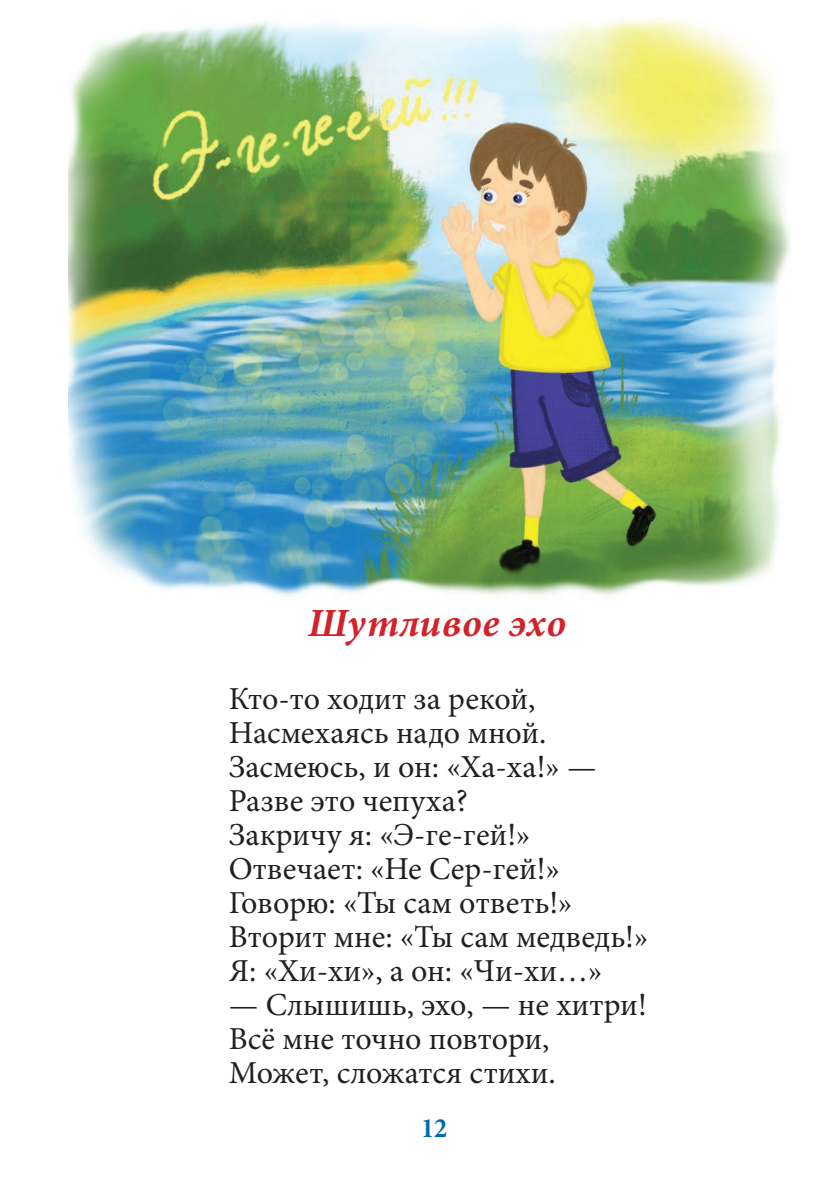
<style>
.page{position:relative;width:840px;height:1191px;background:#fff}
.page>*{position:absolute;margin:0;border:0;box-sizing:border-box;transform-origin:0 0}
.Подзаголовок_1{font:italic 700 40px "Minion Pro";letter-spacing:.015em;color:#d1232a}
.стихи{font:32px "Minion Pro";color:#231f20}
.t1{font:700 condensed 28px "Minion Pro";color:#006cb3}
</style>
<div class="page">
<img style="left:68px;top:17px;width:722px;height:579px">
<p class="Подзаголовок_1" style="left:307px;top:595px;width:260px">Шутливое эхо</p>
<p class="стихи" style="left:229px;top:677px;width:308px">Кто-то ходит за рекой,</p>
<p class="стихи" style="left:229px;top:711px;width:319px">Насмехаясь надо мной.</p>
<p class="стихи" style="left:229px;top:745px;width:369px">Засмеюсь, и он: «Ха-ха!» —</p>
<p class="стихи" style="left:229px;top:779px;width:240px">Разве это чепуха?</p>
<p class="стихи" style="left:229px;top:813px;width:303px">Закричу я: «Э-ге-гей!»</p>
<p class="стихи" style="left:229px;top:847px;width:332px">Отвечает: «Не Сер-гей!»</p>
<p class="стихи" style="left:229px;top:881px;width:345px">Говорю: «Ты сам ответь!»</p>
<p class="стихи" style="left:229px;top:915px;width:421px">Вторит мне: «Ты сам медведь!»</p>
<p class="стихи" style="left:229px;top:949px;width:375px">Я: «Хи-хи», а он: «Чи-хи…»</p>
<p class="стихи" style="left:229px;top:983px;width:419px">— Слышишь, эхо, — не хитри!</p>
<p class="стихи" style="left:229px;top:1017px;width:322px">Всё мне точно повтори,</p>
<p class="стихи" style="left:229px;top:1051px;width:328px">Может, сложатся стихи.</p>
<p class="t1" style="left:421px;top:1108px;width:28px">12</p>
</div>
